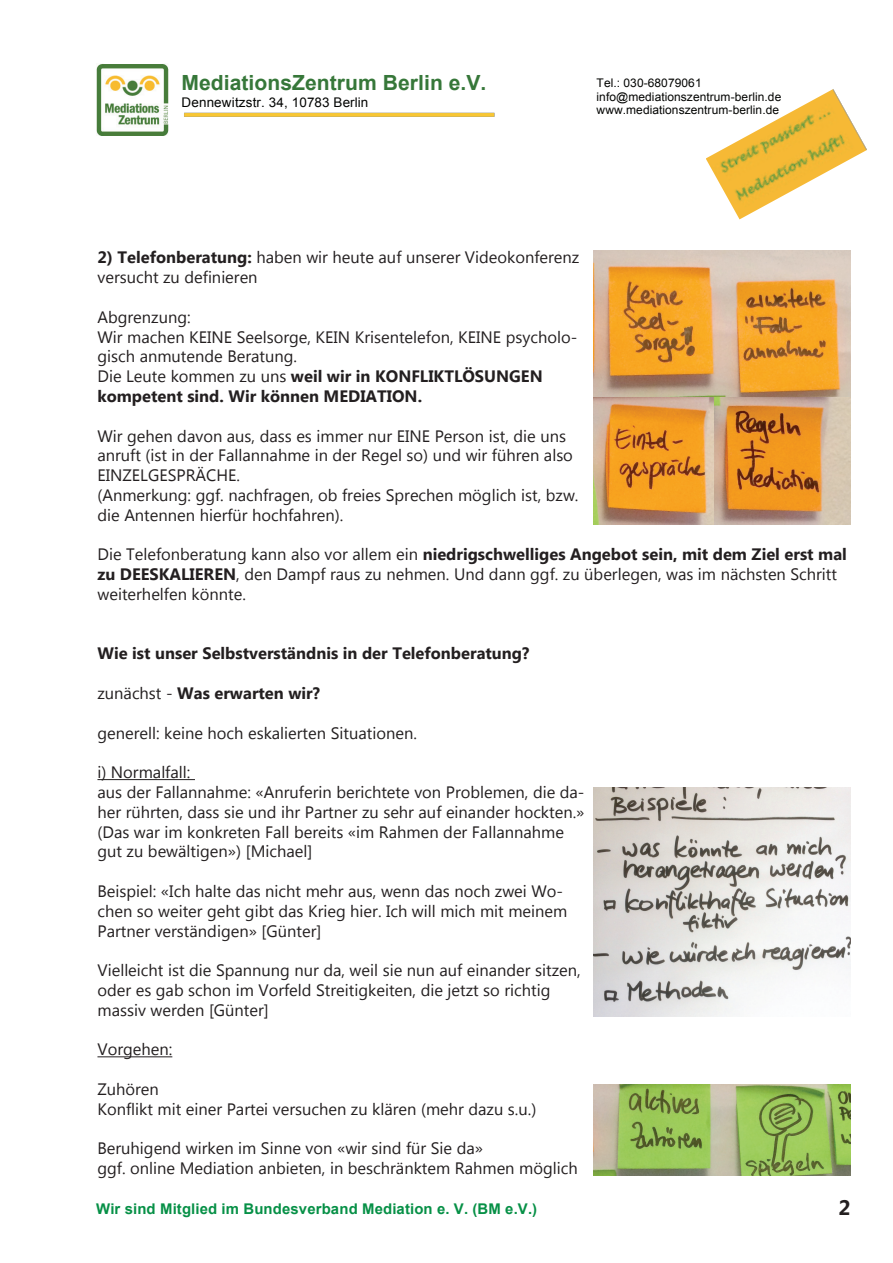
<style>
.page{position:relative;width:893px;height:1263px;background:#fff}
.page>*{position:absolute;margin:0;border:0;box-sizing:border-box;transform-origin:0 0}
.t1{font:700 21px "Microsoft Tai Le";color:#231f20}
.t2{font:700 20.85px "Arial";letter-spacing:.005em;color:#367739}
.t3{font:16.5px/19.8px "Microsoft Tai Le";color:#231f20}
.t4{font:700 16.5px "Microsoft Tai Le";color:#231f20}
.t5{font:700 14.7px "Arial";letter-spacing:.01em;color:#069046}
.t6{font:13.35px "Arial";letter-spacing:.015em;color:#040503}
.t7{font:11.85px/13.8px "Arial";letter-spacing:.005em;color:#040503}
.s1{font-weight:700}
.s2{font-weight:400}
</style>
<div class="page">
<img style="left:96px;top:64px;width:73px;height:72px">
<img style="left:184px;top:113px;width:311px;height:4px">
<img style="left:706px;top:89px;width:161px;height:130px">
<hr style="left:97px;top:779px;width:98px;height:1px;background:#231f20">
<hr style="left:97px;top:1056px;width:75px;height:1px;background:#231f20">
<img style="left:594px;top:251px;width:256px;height:145px">
<img style="left:594px;top:398px;width:256px;height:126px">
<img style="left:594px;top:788px;width:256px;height:228px">
<img style="left:594px;top:1084px;width:256px;height:92px">
<p class="t2" style="left:181px;top:69px;width:307px">MediationsZentrum Berlin e.V.</p>
<p class="t6" style="left:181px;top:94px;width:188px">Dennewitzstr. 34, 10783 Berlin</p>
<p class="t7" style="left:597px;top:76px;width:186px">Tel.: 030-68079061 info@mediationszentrum-berlin.de www.mediationszentrum-berlin.de</p>
<p class="t3" style="left:97px;top:249px;width:483px"><span class="s1">2) Telefonberatung:</span> haben wir heute auf unserer Videokonferenz versucht zu definieren</p>
<p class="t3" style="left:97px;top:308px;width:481px">Abgrenzung:<br>Wir machen KEINE Seelsorge, KEIN Krisentelefon, KEINE psycholo&shy;gisch anmutende Beratung.<br>Die Leute kommen zu uns <span class="s1">weil wir in KONFLIKTLÖSUNGEN kompetent sind. Wir können MEDIATION.</span></p>
<p class="t3" style="left:97px;top:427px;width:483px">Wir gehen davon aus, dass es immer nur EINE Person ist, die uns anruft (ist in der Fallannahme in der Regel so) und wir führen also EINZELGESPRÄCHE.<br>(Anmerkung: ggf. nachfragen, ob freies Sprechen möglich ist, bzw. die Antennen hierfür hochfahren).</p>
<p class="t3" style="left:97px;top:546px;width:751px">Die Telefonberatung kann also vor allem ein <span class="s1">niedrigschwelliges Angebot sein, mit dem Ziel erst mal zu DEESKALIEREN</span>, den Dampf raus zu nehmen. Und dann ggf. zu überlegen, was im nächsten Schritt weiterhelfen könnte.</p>
<p class="t4" style="left:97px;top:644px;width:433px">Wie ist unser Selbstverständnis in der Telefonberatung?</p>
<p class="t4" style="left:97px;top:684px;width:224px"><span class="s2">zunächst -</span> Was erwarten wir?</p>
<p class="t3" style="left:97px;top:724px;width:321px">generell: keine hoch eskalierten Situationen.</p>
<p class="t3" style="left:97px;top:763px;width:489px">i) Normalfall:<br>aus der Fallannahme: «Anruferin berichtete von Problemen, die da&shy;her rührten, dass sie und ihr Partner zu sehr auf einander hockten.» (Das war im konkreten Fall bereits «im Rahmen der Fallannahme gut zu bewältigen») [Michael]</p>
<p class="t3" style="left:97px;top:882px;width:471px">Beispiel: «Ich halte das nicht mehr aus, wenn das noch zwei Wo&shy;chen so weiter geht gibt das Krieg hier. Ich will mich mit meinem<br>Partner verständigen» [Günter]</p>
<p class="t3" style="left:97px;top:961px;width:485px">Vielleicht ist die Spannung nur da, weil sie nun auf einander sitzen, oder es gab schon im Vorfeld Streitigkeiten, die jetzt so richtig massiv werden [Günter]</p>
<p class="t3" style="left:97px;top:1041px;width:76px">Vorgehen:</p>
<p class="t3" style="left:97px;top:1080px;width:440px">Zuhören<br>Konflikt mit einer Partei versuchen zu klären (mehr dazu s.u.)</p>
<p class="t3" style="left:97px;top:1140px;width:482px">Beruhigend wirken im Sinne von «wir sind für Sie da»<br>ggf. online Mediation anbieten, in beschränktem Rahmen möglich</p>
<p class="t5" style="left:96px;top:1199px;width:443px">Wir sind Mitglied im Bundesverband Mediation e. V. (BM e.V.)</p>
<p class="t1" style="left:838px;top:1195px;width:14px">2</p>
</div>
